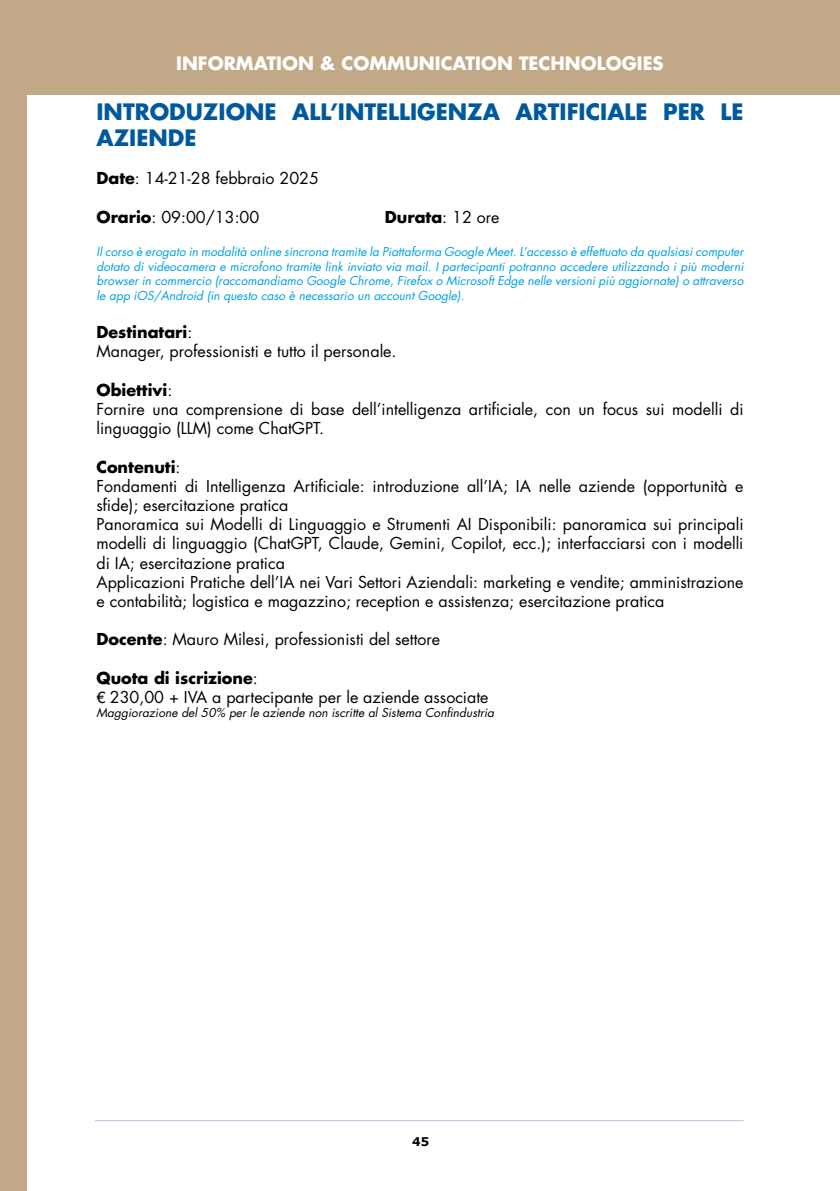
<style>
.page{position:relative;width:840px;height:1191px;background:#fff}
.page>*{position:absolute;margin:0;border:0;box-sizing:border-box;transform-origin:0 0}
.t1{font:700 22px/26.4px "Futura";color:#00599d}
.t2{font:700 18px "Futura";color:#fff}
.t3{font:16px/19.2px "Futura";color:#000}
.t4{font:700 16px "Futura";color:#000}
.t5{font:italic 12px/14.4px "Futura";color:#009fe3;text-align:justify}
.t6{font:italic 12px "Futura";color:#000}
.t7{font:700 12px "Verdana";color:#000}
.s1{font-weight:700}
.s2{font-weight:400}
.s3{font-family:"Helvetica Neue"}
</style>
<div class="page">
<div style="left:0;top:0;width:839px;height:95px;background:#c1a887"></div>
<hr style="left:95px;top:1120px;width:648px;height:1px;background:#cebde9">
<div style="left:0;top:0;width:27px;height:1191px;background:#c1a887"></div>
<p class="t2" style="left:176px;top:51px;width:488px">INFORMATION &amp; COMMUNICATION TECHNOLOGIES</p>
<h1 class="t1" style="left:96px;top:98px;width:648px">INTRODUZIONE ALL’INTELLIGENZA ARTIFICIALE PER LE<br>AZIENDE</h1>
<p class="t3" style="left:96px;top:169px;width:224px"><span class="s1">Date</span>: 14-21-28 febbraio 2025</p>
<p class="t3" style="left:96px;top:207px;width:164px"><span class="s1">Orario</span>: 09:00/13:00</p>
<p class="t4" style="left:384px;top:206px;width:116px">Durata<span class="s2">: 12 ore</span></p>
<p class="t5" style="left:96px;top:245px;width:648px">Il corso è erogato in modalità online sincrona tramite la Piattaforma Google Meet. L’accesso è effettuato da qualsiasi computer dotato di videocamera e microfono tramite link inviato via mail. I partecipanti potranno accedere utilizzando i più moderni browser in commercio (raccomandiamo Google Chrome, Firefox o Microsoft Edge nelle versioni più aggiornate) o attraverso le app iOS/Android (in questo caso è necessario un account Google).</p>
<p class="t3" style="left:96px;top:323px;width:301px"><span class="s1">Destinatari</span>:<br>Manager, professionisti e tutto il personale.</p>
<p class="t3" style="left:96px;top:380px;width:648px"><span class="s1">Obiettivi</span>:<br>Fornire una comprensione di base dell’intelligenza artificiale, con un focus sui modelli di linguaggio (LLM) come ChatGPT.</p>
<p class="t3" style="left:96px;top:457px;width:648px"><span class="s1">Contenuti</span>:<br>Fondamenti di Intelligenza Artificiale: introduzione all’IA; IA nelle aziende (opportunità e sfide); esercitazione pratica<br>Panoramica sui Modelli di Linguaggio e Strumenti AI Disponibili: panoramica sui principali modelli di linguaggio (ChatGPT, Claude, Gemini, Copilot, ecc.); interfacciarsi con i modelli di IA; esercitazione pratica<br>Applicazioni Pratiche dell’IA nei Vari Settori Aziendali: marketing e vendite; amministrazione e contabilità; logistica e magazzino; reception e assistenza; esercitazione pratica</p>
<p class="t3" style="left:96px;top:630px;width:345px"><span class="s1">Docente</span>: Mauro Milesi, professionisti del settore</p>
<p class="t3" style="left:96px;top:668px;width:393px"><span class="s1">Quota di iscrizione</span>:<br><span class="s3">€</span> 230,00 + IVA a partecipante per le aziende associate</p>
<p class="t6" style="left:96px;top:705px;width:399px">Maggiorazione del 50% per le aziende non iscritte al Sistema Confindustria</p>
<p class="t7" style="left:412px;top:1134px;width:19px">45</p>
</div>
